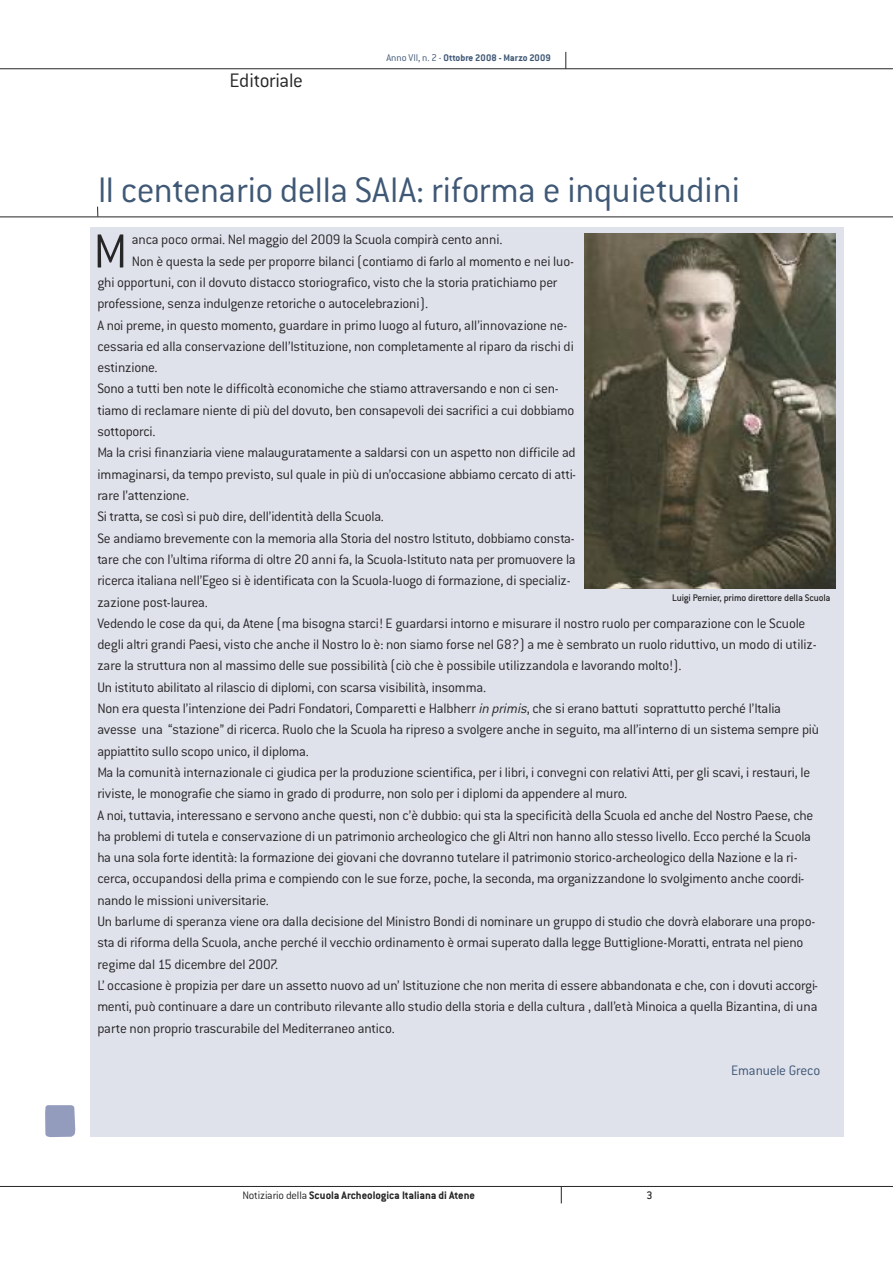
<style>
.page{position:relative;width:893px;height:1263px;background:#fff}
.page>*{position:absolute;margin:0;border:0;box-sizing:border-box;transform-origin:0 0}
.t1{font:300 52.5px "Conduit ITC Hel";color:#272627}
.t2{font:300 39px "Conduit ITC Hel";letter-spacing:-.015em;color:#3f5875}
.t3{font:300 21.45px "Conduit ITC Hel";letter-spacing:-.015em;color:#272627}
.t4{font:300 15px "Conduit ITC Hel";letter-spacing:-.015em;color:#272627}
.t5{font:300 15px "Conduit ITC Hel";letter-spacing:-.015em;color:#3f5875}
.t6{font:700 12px "Conduit ITC Hel";color:#272627}
.t7{font:500 12px "Conduit ITC Hel";color:#272627}
.t8{font:500 10.5px "Conduit ITC Hel";letter-spacing:-.015em;color:#272627}
.t9{font:700 10.5px "Conduit ITC Hel";color:#3f5875}
.s1{font-weight:300;font-size:10.8px}
.s2{font-style:italic}
.s3{font-weight:300}
</style>
<div class="page">
<hr style="left:0;top:1186px;width:893px;height:1px;background:#272627">
<svg style="left:561px;top:1187px;width:1px;height:16px"></svg>
<hr style="left:0;top:68px;width:893px;height:1px;background:#272627">
<svg style="left:565px;top:52px;width:1px;height:17px"></svg>
<hr style="left:0;top:217px;width:893px;height:1px;background:#272627">
<svg style="left:45px;top:1105px;width:31px;height:32px"></svg>
<div style="left:90px;top:227px;width:753px;height:910px;background:#dfe1eb"></div>
<img style="left:585px;top:233px;width:250px;height:356px">
<h3 class="t3" style="left:230px;top:70px;width:75px">Editoriale</h3>
<p class="t9" style="left:386px;top:52px;width:166px"><span class="s1">Anno VIΙ, n. 2 -</span> Ottobre 2008 - Marzo 2009</p>
<h2 class="t2" style="left:98px;top:170px;width:644px">Il centenario della SAIA: riforma e inquietudini</h2>
<p class="t4" style="left:132px;top:232px;width:372px">anca poco ormai. Nel maggio del 2009 la Scuola compirà cento anni.</p>
<p class="t4" style="left:132px;top:253px;width:444px">Non è questa la sede per proporre bilanci (contiamo di farlo al momento e nei luo-</p>
<p class="t4" style="left:97px;top:275px;width:462px">ghi opportuni, con il dovuto distacco storiografico, visto che la storia pratichiamo per</p>
<p class="t4" style="left:97px;top:296px;width:332px">professione, senza indulgenze retoriche o autocelebrazioni).</p>
<p class="t4" style="left:97px;top:317px;width:472px">A noi preme, in questo momento, guardare in primo luogo al futuro, all’innovazione ne-</p>
<p class="t4" style="left:97px;top:339px;width:478px">cessaria ed alla conservazione dell’Istituzione, non completamente al riparo da rischi di</p>
<p class="t4" style="left:97px;top:360px;width:62px">estinzione.</p>
<p class="t4" style="left:97px;top:381px;width:463px">Sono a tutti ben note le difficoltà economiche che stiamo attraversando e non ci sen-</p>
<p class="t4" style="left:97px;top:403px;width:479px">tiamo di reclamare niente di più del dovuto, ben consapevoli dei sacrifici a cui dobbiamo</p>
<p class="t4" style="left:97px;top:424px;width:60px">sottoporci.</p>
<p class="t4" style="left:97px;top:445px;width:480px">Ma la crisi finanziaria viene malauguratamente a saldarsi con un aspetto non difficile ad</p>
<p class="t4" style="left:97px;top:466px;width:480px">immaginarsi, da tempo previsto, sul quale in più di un’occasione abbiamo cercato di atti-</p>
<p class="t4" style="left:97px;top:488px;width:93px">rare l’attenzione.</p>
<p class="t4" style="left:97px;top:509px;width:288px">Si tratta, se cosι si puo dire, dell’identità della Scuola.</p>
<p class="t4" style="left:97px;top:530px;width:479px">Se andiamo brevemente con la memoria alla Storia del nostro Istituto, dobbiamo consta-</p>
<p class="t4" style="left:97px;top:552px;width:480px">tare che con l’ultima riforma di oltre 20 anni fa, la Scuola-Istituto nata per promuovere la</p>
<p class="t4" style="left:97px;top:573px;width:475px">ricerca italiana nell’Egeo si è identificata con la Scuola-luogo di formazione, di specializ-</p>
<p class="t4" style="left:97px;top:594px;width:112px">zazione post-laurea.</p>
<p class="t4" style="left:97px;top:616px;width:710px">Vedendo le cose da qui, da Atene (ma bisogna starci! E guardarsi intorno e misurare il nostro ruolo per comparazione con le Scuole</p>
<p class="t4" style="left:97px;top:637px;width:721px">degli altri grandi Paesi, visto che anche il Nostro lo è: non siamo forse nel G8?) a me è sembrato un ruolo riduttivo, un modo di utiliz-</p>
<p class="t4" style="left:97px;top:658px;width:586px">zare la struttura non al massimo delle sue possibilità (cio che è possibile utilizzandola e lavorando molto!).</p>
<p class="t4" style="left:97px;top:679px;width:390px">Un istituto abilitato al rilascio di diplomi, con scarsa visibilità, insomma.</p>
<p class="t4" style="left:97px;top:701px;width:685px">Non era questa l’intenzione dei Padri Fondatori, Comparetti e Halbherr <span class="s2">inprimis</span>, che si erano battuti soprattutto perché l’Italia</p>
<p class="t4" style="left:97px;top:722px;width:723px">avesse una “stazione” di ricerca. Ruolo che la Scuola ha ripreso a svolgere anche in seguito, ma all’interno di un sistema sempre più</p>
<p class="t4" style="left:97px;top:743px;width:213px">appiattito sullo scopo unico, il diploma.</p>
<p class="t4" style="left:97px;top:765px;width:714px">Ma la comunità internazionale ci giudica per la produzione scientifica, per i libri, i convegni con relativi Atti, per gli scavi, i restauri, le</p>
<p class="t4" style="left:97px;top:786px;width:532px">riviste, le monografie che siamo in grado di produrre, non solo per i diplomi da appendere al muro.</p>
<p class="t4" style="left:97px;top:807px;width:717px">A noi, tuttavia, interessano e servono anche questi, non c’è dubbio: qui sta la specificità della Scuola ed anche del Nostro Paese, che</p>
<p class="t4" style="left:97px;top:829px;width:715px">ha problemi di tutela e conservazione di un patrimonio archeologico che gli Altri non hanno allo stesso livello. Ecco perché la Scuola</p>
<p class="t4" style="left:97px;top:850px;width:702px">ha una sola forte identità: la formazione dei giovani che dovranno tutelare il patrimonio storico-archeologico della Nazione e la ri-</p>
<p class="t4" style="left:97px;top:871px;width:708px">cerca, occupandosi della prima e compiendo con le sue forze, poche, la seconda, ma organizzandone lo svolgimento anche coordi-</p>
<p class="t4" style="left:97px;top:892px;width:173px">nando le missioni universitarie.</p>
<p class="t4" style="left:97px;top:914px;width:720px">Un barlume di speranza viene ora dalla decisione del Ministro Bondi di nominare un gruppo di studio che dovrà elaborare una propo-</p>
<p class="t4" style="left:97px;top:935px;width:707px">sta di riforma della Scuola, anche perché il vecchio ordinamento è ormai superato dalla legge Buttiglione-Moratti, entrata nel pieno</p>
<p class="t4" style="left:97px;top:956px;width:183px">regime dal 15 dicembre del 2007.</p>
<p class="t4" style="left:97px;top:978px;width:722px">L’ occasione è propizia per dare un assetto nuovo ad un’ Istituzione che non merita di essere abbandonata e che, con i dovuti accorgi-</p>
<p class="t4" style="left:97px;top:999px;width:722px">menti, puo continuare a dare un contributo rilevante allo studio della storia e della cultura , dall’età Minoica a quella Bizantina, di una</p>
<p class="t4" style="left:97px;top:1020px;width:299px">parte non proprio trascurabile del Mediterraneo antico.</p>
<p class="t5" style="left:731px;top:1063px;width:91px">Emanuele Greco</p>
<h1 class="t1" style="left:93px;top:225px;width:36px">M</h1>
<p class="t4" style="left:179px;top:509px;width:9px">`</p>
<p class="t4" style="left:212px;top:509px;width:9px">`</p>
<p class="t8" style="left:672px;top:592px;width:160px">Luigi Pernier, primo direttore della Scuola</p>
<p class="t4" style="left:404px;top:658px;width:9px">`</p>
<p class="t4" style="left:148px;top:999px;width:9px">`</p>
<p class="t6" style="left:242px;top:1189px;width:234px"><span class="s3">Notiziario della</span> Scuola Archeologica Italiana di Atene</p>
<p class="t7" style="left:646px;top:1189px;width:8px">3</p>
</div>
